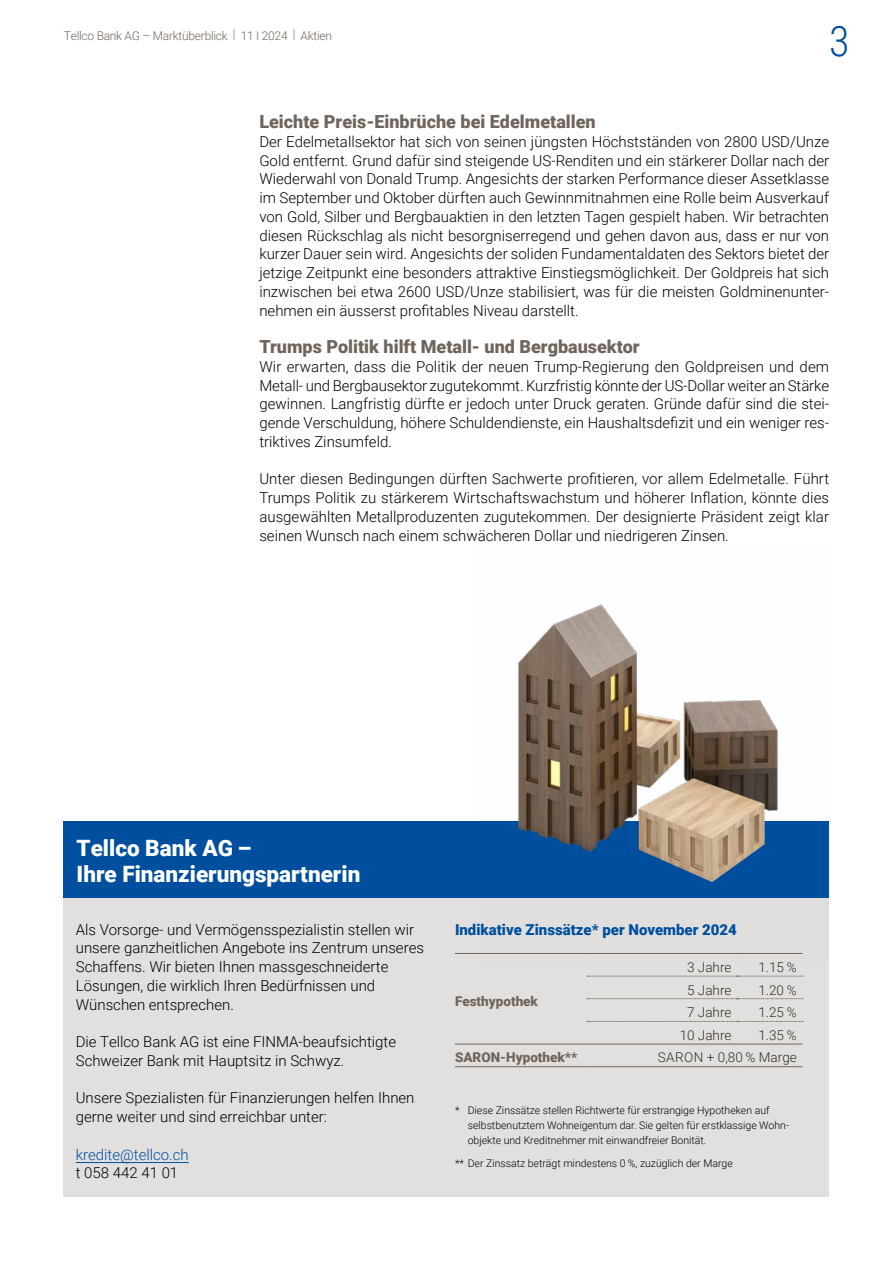
<style>
.page{position:relative;width:893px;height:1263px;background:#fff}
.page>*{position:absolute;margin:0;border:0;box-sizing:border-box;transform-origin:0 0}
.t1{font:300 42px "Roboto Condensed";color:#004f9f}
.Untertitel__12_Pt__Box{font:900 22.5px "Roboto";color:#fff}
.Untertitel__12_Pt{font:900 18px "Roboto";color:#70655c}
.Fliesstext__10_Pt{font:300 15px/18.8px "Roboto";color:#000;text-align:justify}
.Untertitel__10_Pt__dunkelblau{font:300 15px/18.8px "Roboto";color:#000}
.Untertitel__10_Pt__dunkelblau-2{font:900 15px "Roboto";color:#004f9f}
.Untertitel__10_Pt__dunkelblau-3{font:300 15px "Roboto";color:#004f9f}
.Tabelle_-_Text_links{font:300 13.5px "Roboto";color:#342f29}
.Tabelle_-_Text_links-2{font:900 13.5px "Roboto";color:#70655c}
.t2{font:300 12px "Roboto";letter-spacing:-.02em;color:#70655c}
.Quellenangabe{font:300 10.5px/15px "Roboto";color:#000}
</style>
<div class="page">
<div style="left:64px;top:872px;width:765px;height:325px;background:#e2e0de"></div>
<hr style="left:76px;top:1162px;width:113px;height:1px;background:#004f9f">
<div style="left:64px;top:822px;width:765px;height:76px;background:#004f9f"></div>
<img style="left:478px;top:604px;width:351px;height:350px">
<hr style="left:455px;top:953px;width:132px;height:1px;background:#70655c">
<hr style="left:455px;top:1066px;width:132px;height:1px;background:#70655c">
<hr style="left:455px;top:1044px;width:132px;height:1px;background:#70655c">
<svg style="left:587px;top:976px;width:216px;height:1px"></svg>
<svg style="left:587px;top:998px;width:216px;height:1px"></svg>
<svg style="left:587px;top:1021px;width:216px;height:1px"></svg>
<hr style="left:587px;top:1066px;width:150px;height:1px;background:#70655c">
<hr style="left:737px;top:1066px;width:65px;height:1px;background:#70655c">
<hr style="left:587px;top:1044px;width:150px;height:1px;background:#70655c">
<hr style="left:587px;top:953px;width:150px;height:1px;background:#70655c">
<hr style="left:737px;top:953px;width:65px;height:1px;background:#70655c">
<hr style="left:737px;top:1044px;width:65px;height:1px;background:#70655c">
<p class="t2" style="left:64px;top:27px;width:270px">Tellco Bank AG – Marktüberblick | 11 Ι 2024 | Aktien</p>
<h1 class="t1" style="left:829px;top:11px;width:22px">3</h1>
<p class="Untertitel__12_Pt" style="left:259px;top:109px;width:338px">Leichte Preis-Einbrüche bei Edelmetallen</p>
<p class="Fliesstext__10_Pt" style="left:259px;top:132px;width:571px">Der Edelmetallsektor hat sich von seinen jüngsten Höchstständen von 2800 USD/Unze Gold entfernt. Grund dafür sind steigende US-Renditen und ein stärkerer Dollar nach der Wiederwahl von Donald Trump. Angesichts der starken Performance dieser Assetklasse im September und Oktober dürften auch Gewinnmitnahmen eine Rolle beim Ausverkauf von Gold, Silber und Bergbauaktien in den letzten Tagen gespielt haben. Wir betrachten diesen Rückschlag als nicht besorgniserregend und gehen davon aus, dass er nur von kurzer Dauer sein wird. Angesichts der soliden Fundamentaldaten des Sektors bietet der jetzige Zeitpunkt eine besonders attraktive Einstiegsmöglichkeit. Der Goldpreis hat sich inzwischen bei etwa 2600 USD/Unze stabilisiert, was für die meisten Goldminenunter&shy;nehmen ein äusserst profitables Niveau darstellt.</p>
<p class="Untertitel__12_Pt" style="left:259px;top:334px;width:382px">Trumps Politik hilft Metall- und Bergbausektor</p>
<p class="Fliesstext__10_Pt" style="left:259px;top:357px;width:571px">Wir erwarten, dass die Politik der neuen Trump-Regierung den Goldpreisen und dem Metall- und Bergbausektor zugutekommt. Kurzfristig könnte der US-Dollar weiter an Stärke gewinnen. Langfristig dürfte er jedoch unter Druck geraten. Gründe dafür sind die stei&shy;gende Verschuldung, höhere Schuldendienste, ein Haushaltsdefizit und ein weniger res&shy;triktives Zinsumfeld.</p>
<p class="Fliesstext__10_Pt" style="left:259px;top:469px;width:571px">Unter diesen Bedingungen dürften Sachwerte profitieren, vor allem Edelmetalle. Führt Trumps Politik zu stärkerem Wirtschaftswachstum und höherer Inflation, könnte dies ausgewählten Metallproduzenten zugutekommen. Der designierte Präsident zeigt klar seinen Wunsch nach einem schwächeren Dollar und niedrigeren Zinsen.</p>
<p class="Untertitel__12_Pt__Box" style="left:77px;top:832px;width:176px">Tellco Bank AG –</p>
<p class="Untertitel__12_Pt__Box" style="left:77px;top:858px;width:285px">Ihre Finanzierungspartnerin</p>
<p class="Untertitel__10_Pt__dunkelblau" style="left:76px;top:919px;width:350px">Als Vorsorge- und Vermögensspezialistin stellen wir unsere ganzheitlichen Angebote ins Zentrum unseres Schaffens. Wir bieten Ihnen massgeschneiderte Lösungen, die wirklich Ihren Bedürfnissen und Wünschen entsprechen.</p>
<p class="Untertitel__10_Pt__dunkelblau" style="left:76px;top:1032px;width:322px">Die Tellco Bank AG ist eine FINMA-beaufsichtigte<br>Schweizer Bank mit Hauptsitz in Schwyz.</p>
<p class="Untertitel__10_Pt__dunkelblau" style="left:76px;top:1088px;width:340px">Unsere Spezialisten für Finanzierungen helfen Ihnen gerne weiter und sind erreichbar unter:</p>
<p class="Untertitel__10_Pt__dunkelblau-3" style="left:76px;top:1144px;width:115px">kredite@tellco.ch</p>
<p class="Untertitel__10_Pt__dunkelblau" style="left:76px;top:1163px;width:104px">t 058 442 41 01</p>
<p class="Untertitel__10_Pt__dunkelblau-2" style="left:455px;top:919px;width:283px">Indikative Zinssätze* per November 2024</p>
<p class="Tabelle_-_Text_links-2" style="left:455px;top:991px;width:85px">Festhypothek</p>
<p class="Tabelle_-_Text_links" style="left:687px;top:957px;width:46px">3 Jahre</p>
<p class="Tabelle_-_Text_links" style="left:758px;top:957px;width:40px">1.15 %</p>
<p class="Tabelle_-_Text_links" style="left:687px;top:980px;width:46px">5 Jahre</p>
<p class="Tabelle_-_Text_links" style="left:758px;top:980px;width:40px">1.20 %</p>
<p class="Tabelle_-_Text_links" style="left:687px;top:1003px;width:46px">7 Jahre</p>
<p class="Tabelle_-_Text_links" style="left:758px;top:1003px;width:40px">1.25 %</p>
<p class="Tabelle_-_Text_links" style="left:680px;top:1025px;width:53px">10 Jahre</p>
<p class="Tabelle_-_Text_links" style="left:758px;top:1025px;width:40px">1.35 %</p>
<p class="Tabelle_-_Text_links-2" style="left:455px;top:1048px;width:124px">SARON-Hypothek**</p>
<p class="Tabelle_-_Text_links" style="left:658px;top:1048px;width:140px">SARON + 0,80 % Marge</p>
<p class="Quellenangabe" style="left:468px;top:1102px;width:322px;text-indent:-13px">* Diese Zinssätze stellen Richtwerte für erstrangige Hypotheken auf selbstbenutztem Wohneigentum dar. Sie gelten für erstklassige Wohn&shy;objekte und Kreditnehmer mit einwandfreier Bonität.</p>
<p class="Quellenangabe" style="left:455px;top:1156px;width:279px">** Der Zinssatz beträgt mindestens 0 %, zuzüglich der Marge</p>
</div>
